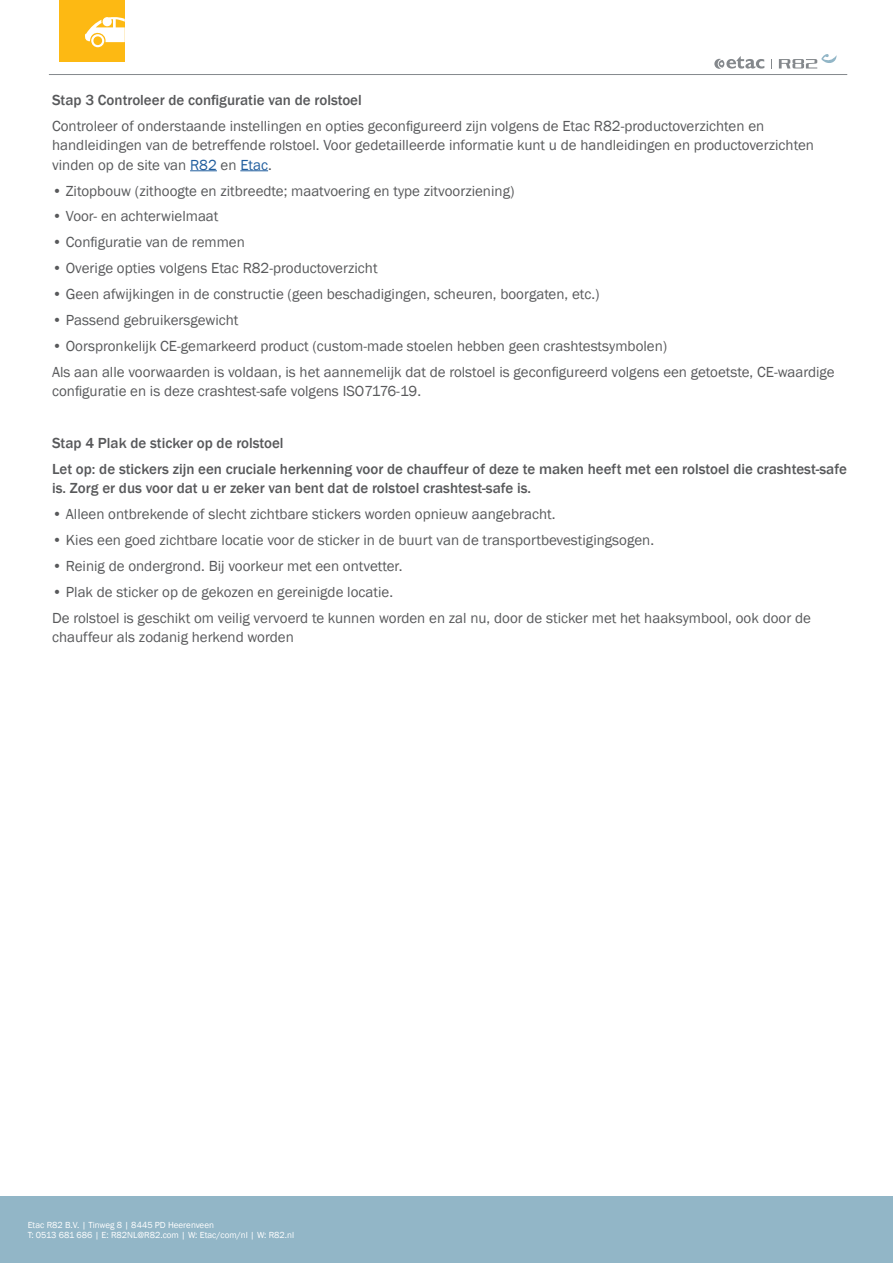
<style>
.page{position:relative;width:893px;height:1263px;background:#fff}
.page>*{position:absolute;margin:0;border:0;box-sizing:border-box;transform-origin:0 0}
.t1{font:15px/19.5px "Franklin Gothic";color:#58595b}
.t2{font:500 15px/26px "Franklin Gothic";color:#58595b}
.t3{font:9px/10.8px "Franklin Gothic";color:#fff}
.s1{color:#215e9e}
</style>
<div class="page">
<div style="left:0;top:1196px;width:893px;height:67px;background:#92b6c7"></div>
<hr style="left:49px;top:74px;width:798px;height:1px;background:#84888c">
<svg style="left:190px;top:170px;width:27px;height:1px"></svg>
<svg style="left:240px;top:170px;width:28px;height:1px"></svg>
<svg style="left:714px;top:56px;width:50px;height:13px"></svg>
<svg style="left:779px;top:54px;width:57px;height:15px"></svg>
<div style="left:60px;top:0;width:65px;height:61px;background:#fdb913"></div>
<svg style="left:85px;top:17px;width:40px;height:30px"></svg>
<p class="t2" style="left:52px;top:87px;width:311px">Stap 3 Controleer de configuratie van de rolstoel</p>
<p class="t1" style="left:52px;top:116px;width:763px">Controleer of onderstaande instellingen en opties geconfigureerd zijn volgens de Etac R82-productoverzichten en handleidingen van de betreffende rolstoel. Voor gedetailleerde informatie kunt u de handleidingen en productoverzichten vinden op de site van <span class="s1">R82</span> en <span class="s1">Etac</span>.</p>
<p class="t1" style="left:52px;top:181px;width:464px">• Zitopbouw (zithoogte en zitbreedte; maatvoering en type zitvoorziening)</p>
<p class="t1" style="left:52px;top:207px;width:168px">• Voor- en achterwielmaat</p>
<p class="t1" style="left:52px;top:233px;width:194px">• Configuratie van de remmen</p>
<p class="t1" style="left:52px;top:259px;width:327px">• Overige opties volgens Etac R82-productoverzicht</p>
<p class="t1" style="left:52px;top:285px;width:549px">• Geen afwijkingen in de constructie (geen beschadigingen, scheuren, boorgaten, etc.)</p>
<p class="t1" style="left:52px;top:310px;width:188px">• Passend gebruikersgewicht</p>
<p class="t1" style="left:52px;top:333px;width:784px;line-height:25.8px">• Oorspronkelijk CE-gemarkeerd product (custom-made stoelen hebben geen crashtestsymbolen)<br>Als aan alle voorwaarden is voldaan, is het aannemelijk dat de rolstoel is geconfigureerd volgens een getoetste, CE-waardige</p>
<p class="t1" style="left:52px;top:382px;width:371px">configuratie en is deze crashtest-safe volgens ISO7176-19.</p>
<p class="t2" style="left:52px;top:430px;width:796px">Stap 4 Plak de sticker op de rolstoel<br>Let op: de stickers zijn een cruciale herkenning voor de chauffeur of deze te maken heeft met een rolstoel die crashtest-safe</p>
<p class="t2" style="left:52px;top:475px;width:481px">is. Zorg er dus voor dat u er zeker van bent dat de rolstoel crashtest-safe is.</p>
<p class="t1" style="left:52px;top:505px;width:505px">• Alleen ontbrekende of slecht zichtbare stickers worden opnieuw aangebracht.</p>
<p class="t1" style="left:52px;top:531px;width:603px">• Kies een goed zichtbare locatie voor de sticker in de buurt van de transportbevestigingsogen.</p>
<p class="t1" style="left:52px;top:556px;width:352px">• Reinig de ondergrond. Bij voorkeur met een ontvetter.</p>
<p class="t1" style="left:52px;top:579px;width:760px;line-height:25.8px">• Plak de sticker op de gekozen en gereinigde locatie.<br>De rolstoel is geschikt om veilig vervoerd te kunnen worden en zal nu, door de sticker met het haaksymbool, ook door de</p>
<p class="t1" style="left:52px;top:628px;width:243px">chauffeur als zodanig herkend worden</p>
<p class="t3" style="left:28px;top:1219px;width:268px">Etac R82 B.V. | Tinweg 8 | 8445 PD Heerenveen<br>T: 0513 681 686 | E: R82NL@R82.com | W: Etac/com/nl | W: R82.nl</p>
</div>
